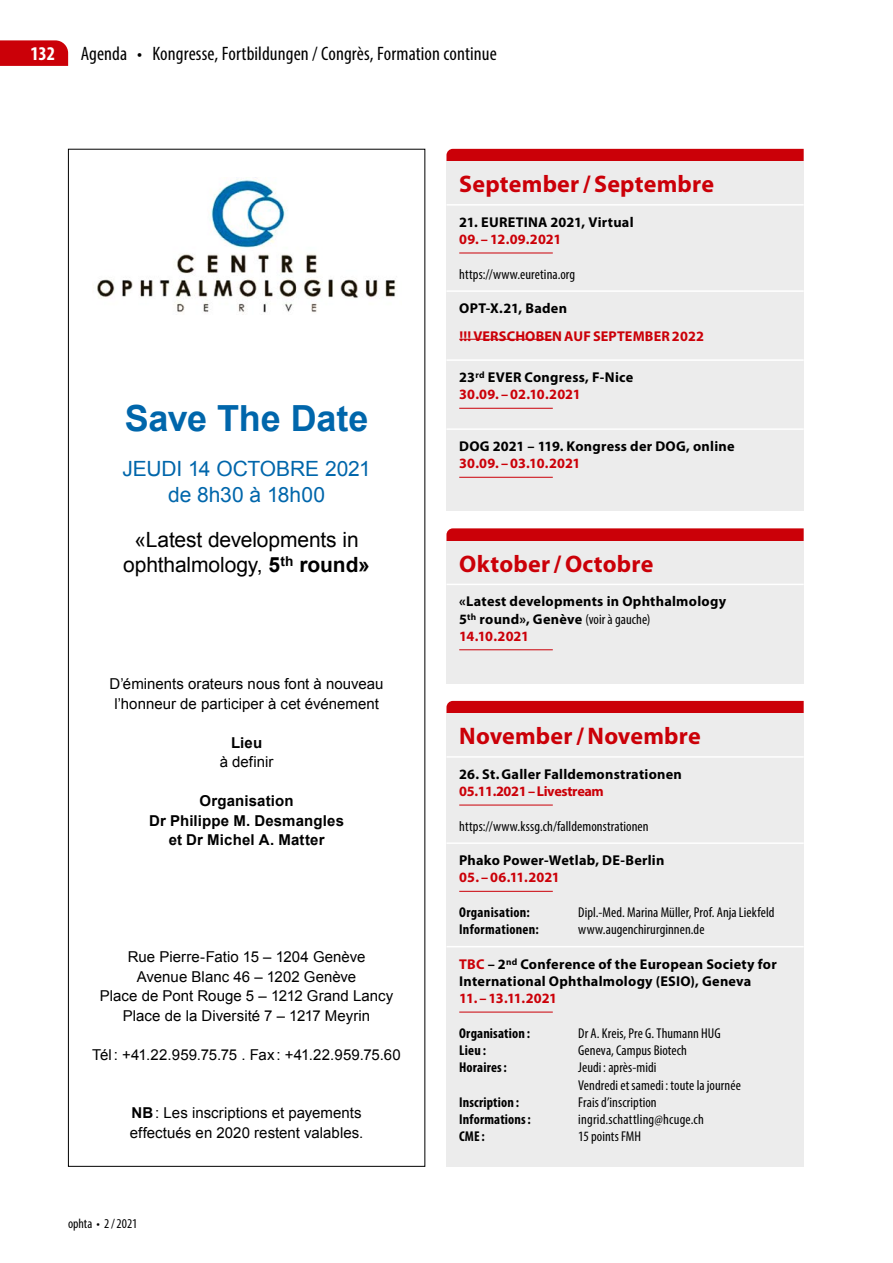
<style>
.page{position:relative;width:893px;height:1263px;background:#fff}
.page>*{position:absolute;margin:0;border:0;box-sizing:border-box;transform-origin:0 0}
.t1{font:700 36px "Arial";letter-spacing:-.005em;color:#0066ab}
.t2{font:700 24px "Myriad Pro";letter-spacing:.01em;color:#cb0008}
.t3{font:21px/25.5px "Arial";letter-spacing:-.005em;color:#000;text-align:center}
.t4{font:21px/25.5px "Arial";letter-spacing:-.005em;color:#0066ab;text-align:center}
.t5{font:condensed 19.5px "Myriad Pro";letter-spacing:.005em;color:#000}
.t6{font:700 condensed 19.5px "Myriad Pro";color:#fff}
.t7{font:15px/19.5px "Arial";color:#000;text-align:center}
.t8{font:700 15px/19.5px "Arial";letter-spacing:.01em;color:#000;text-align:center}
.t9{font:700 14.25px/17.2px "Myriad Pro";letter-spacing:.02em;color:#000}
.t10{font:condensed 14.25px/17.2px "Myriad Pro";letter-spacing:.005em;color:#000}
.t11{font:700 condensed 14.25px "Myriad Pro";letter-spacing:.01em;color:#000}
.t12{font:700 14.25px "Myriad Pro";letter-spacing:.01em;color:#cb0008}
.t13{font:700 14.25px "Myriad Pro";letter-spacing:-.025em;color:#cb0008}
.t14{font:700 14.25px "Myriad Pro";letter-spacing:-.035em;color:#cb0008}
.t15{font:condensed 13.5px "Myriad Pro";color:#000}
.s1{font-weight:700}
.s2{color:#cb0008}
.s3{font-weight:400;font-stretch:condensed}
</style>
<div class="page">
<svg style="left:0;top:40px;width:68px;height:26px"></svg>
<svg style="left:446px;top:149px;width:358px;height:13px"></svg>
<div style="left:446px;top:162px;width:358px;height:349px;background:#ececec"></div>
<hr style="left:446px;top:204px;width:358px;height:2px;background:#fff">
<hr style="left:459px;top:253px;width:94px;height:1px;background:#cb0008">
<hr style="left:446px;top:290px;width:358px;height:2px;background:#fff">
<hr style="left:459px;top:339px;width:94px;height:1px;background:#cb0008">
<hr style="left:446px;top:359px;width:358px;height:2px;background:#fff">
<hr style="left:459px;top:408px;width:94px;height:1px;background:#cb0008">
<hr style="left:446px;top:428px;width:358px;height:2px;background:#fff">
<hr style="left:459px;top:477px;width:94px;height:1px;background:#cb0008">
<svg style="left:446px;top:528px;width:358px;height:13px"></svg>
<div style="left:446px;top:541px;width:358px;height:143px;background:#ececec"></div>
<hr style="left:446px;top:584px;width:358px;height:1px;background:#fff">
<hr style="left:459px;top:649px;width:94px;height:1px;background:#cb0008">
<svg style="left:446px;top:701px;width:358px;height:13px"></svg>
<div style="left:446px;top:714px;width:358px;height:453px;background:#ececec"></div>
<hr style="left:446px;top:756px;width:358px;height:2px;background:#fff">
<hr style="left:459px;top:805px;width:94px;height:1px;background:#cb0008">
<hr style="left:446px;top:842px;width:358px;height:2px;background:#fff">
<hr style="left:459px;top:891px;width:94px;height:1px;background:#cb0008">
<hr style="left:446px;top:946px;width:358px;height:1px;background:#fff">
<hr style="left:459px;top:1012px;width:94px;height:1px;background:#cb0008">
<img style="left:97px;top:179px;width:299px;height:134px">
<h3 class="t6" style="left:30px;top:41px;width:26px">132</h3>
<h3 class="t5" style="left:81px;top:42px;width:417px">Agenda • Kongresse, Fortbildungen / Congrès, Formation continue</h3>
<h1 class="t1" style="left:125px;top:395px;width:245px">Save The Date</h1>
<h3 class="t4" style="left:122px;top:456px;width:250px">JEUDI 14 OCTOBRE 2021 de 8h30 à 18h00</h3>
<h3 class="t3" style="left:123px;top:527px;width:248px">«Latest developments in ophthalmology, <span class="s1">5</span><sup>th</sup> <span class="s1">round»</span></h3>
<p class="t7" style="left:110px;top:674px;width:275px">D’éminents orateurs nous font à nouveau l’honneur de participer à cet événement</p>
<p class="t8" style="left:231px;top:733px;width:33px">Lieu</p>
<p class="t7" style="left:220px;top:752px;width:55px">à definir</p>
<p class="t8" style="left:149px;top:792px;width:196px">Organisation<br>Dr Philippe M. Desmangles et Dr Michel A. Matter</p>
<p class="t7" style="left:100px;top:947px;width:295px">Rue Pierre-Fatio 15 – 1204 Genève<br>Avenue Blanc 46 – 1202 Genève<br>Place de Pont Rouge 5 – 1212 Grand Lancy Place de la Diversité 7 – 1217 Meyrin</p>
<p class="t7" style="left:92px;top:1045px;width:310px">Tél: +41.22.959.75.75 . Fax : +41.22.959.75.60</p>
<p class="t7" style="left:130px;top:1103px;width:235px;text-align:left"><span class="s1">NB</span>: Les inscriptions et payements effectués en 2020 restent valables.</p>
<p class="t15" style="left:68px;top:1215px;width:71px">ophta • 2/2021</p>
<h2 class="t2" style="left:459px;top:171px;width:256px">September/ Septembre</h2>
<p class="t9" style="left:459px;top:214px;width:176px">21. EURETINA 2021, Virtual</p>
<p class="t12" style="left:459px;top:231px;width:104px">09. – 12.09.2021</p>
<p class="t10" style="left:459px;top:265px;width:118px">https://www.euretina.org</p>
<p class="t9" style="left:459px;top:300px;width:109px">OPT-X.21, Baden</p>
<p class="t12" style="left:459px;top:327px;width:246px">!!! VERSCHOBEN AUF SEPTEMBER 2022</p>
<p class="t9" style="left:459px;top:369px;width:176px">23<sup>rd</sup> EVER Congress, F-Nice<br><span class="s2">30.09. – 02.10.2021</span></p>
<p class="t9" style="left:459px;top:438px;width:277px">DOG 2021 – 119. Kongress der DOG, online</p>
<p class="t12" style="left:459px;top:456px;width:123px">30.09. – 03.10.2021</p>
<h2 class="t2" style="left:459px;top:550px;width:196px">Oktober/ Octobre</h2>
<p class="t9" style="left:459px;top:593px;width:268px">«Latest developments in Ophthalmology<br>5<sup>th</sup> round», Genève <span class="s3">(voir à gauche)<br></span><span class="s2">14.10.2021</span></p>
<h2 class="t2" style="left:459px;top:723px;width:243px">November/Novembre</h2>
<p class="t9" style="left:459px;top:766px;width:224px">26. St.Galler Falldemonstrationen</p>
<p class="t13" style="left:459px;top:783px;width:146px">05.11.2021 – Livestream</p>
<p class="t10" style="left:459px;top:817px;width:191px">https://www.kssg.ch/falldemonstrationen</p>
<p class="t9" style="left:459px;top:852px;width:207px">Phako Power-Wetlab, DE-Berlin</p>
<p class="t12" style="left:459px;top:870px;width:102px">05. – 06.11.2021</p>
<p class="t11" style="left:459px;top:903px;width:72px">Organisation:</p>
<p class="t10" style="left:578px;top:903px;width:198px">Dipl.-Med. Marina Müller, Prof. Anja Liekfeld</p>
<p class="t11" style="left:459px;top:920px;width:81px">Informationen:</p>
<p class="t10" style="left:578px;top:921px;width:128px">www.augenchirurginnen.de</p>
<p class="t9" style="left:459px;top:955px;width:319px"><span class="s2">TBC</span> – 2<sup>nd</sup> Conference of the European Society for<br>International Ophthalmology (ESIO), Geneva</p>
<p class="t14" style="left:459px;top:990px;width:99px">11. – 13.11.2021</p>
<p class="t11" style="left:459px;top:1024px;width:72px">Organisation :</p>
<p class="t10" style="left:578px;top:1024px;width:144px">Dr A. Kreis, Pre G. Thumann HUG</p>
<p class="t11" style="left:459px;top:1041px;width:28px">Lieu :</p>
<p class="t10" style="left:578px;top:1041px;width:110px">Geneva, Campus Biotech</p>
<p class="t11" style="left:459px;top:1058px;width:49px">Horaires:</p>
<p class="t10" style="left:578px;top:1059px;width:164px">Jeudi : après-midi<br>Vendredi et samedi : toute la journée</p>
<p class="t11" style="left:459px;top:1093px;width:61px">Inscription :</p>
<p class="t10" style="left:578px;top:1093px;width:80px">Frais d’inscription</p>
<p class="t11" style="left:459px;top:1110px;width:73px">Informations:</p>
<p class="t10" style="left:578px;top:1110px;width:127px">ingrid.schattling@hcuge.ch</p>
<p class="t11" style="left:459px;top:1127px;width:27px">CME:</p>
<p class="t10" style="left:578px;top:1128px;width:64px">15 points FMH</p>
</div>
